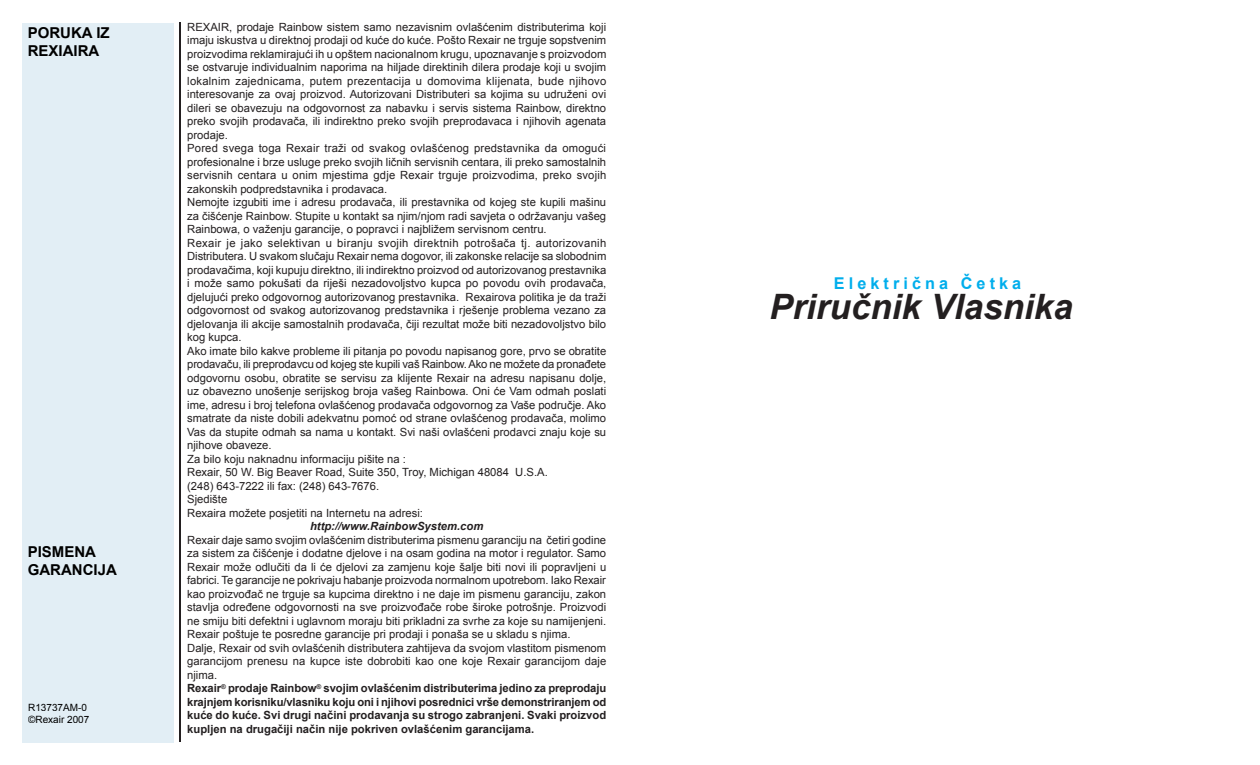
<style>
.page{position:relative;width:1260px;height:765px;background:#fff}
.page>*{position:absolute;margin:0;border:0;box-sizing:border-box;transform-origin:0 0}
.t1{font:italic 700 35px "Arial";color:#231f20}
.t2{font:700 16.25px "Arial";letter-spacing:.25em;color:#00aeec}
.t3{font:700 15px/18px "Arial";color:#000}
.t4{font:11.25px/13.5px "Arial";color:#231f20}
.t5{font:italic 700 11.25px "Arial";color:#231f20}
.t6{font:10px/12px "Arial";color:#000}
.s1{font-weight:700}
</style>
<div class="page">
<div style="left:22px;top:23px;width:152px;height:719px;background:#e2eef5"></div>
<hr style="left:179px;top:22px;width:2px;height:720px;background:#231f20">
<h3 class="t3" style="left:28px;top:25px;width:83px">PORUKA IZ<br>REXIAIRA</h3>
<h3 class="t3" style="left:28px;top:543px;width:91px">PISMENA<br>GARANCIJA</h3>
<p class="t6" style="left:28px;top:701px;width:63px">R13737AM-0 ©Rexair 2007</p>
<p class="t4" style="left:187px;top:20px;width:421px">REXAIR, prodaje Rainbow sistem samo nezavisnim ovlašćenim distributerima koji imaju iskustva u direktnoj prodaji od kuće do kuće. Pošto Rexair ne trguje sopstvenim proizvodima reklamirajući ih u opštem nacionalnom krugu, upoznavanje s proizvodom se ostvaruje individualnim naporima na hiljade direktinih dilera prodaje koji u svojim lokalnim zajednicama, putem prezentacija u domovima klijenata, bude njihovo interesovanje za ovaj proizvod. Autorizovani Distributeri sa kojima su udruženi ovi dileri se obavezuju na odgovornost za nabavku i servis sistema Rainbow, direktno preko svojih prodavača, ili indirektno preko svojih preprodavaca i njihovih agenata prodaje.<br>Pored svega toga Rexair traži od svakog ovlašćenog predstavnika da omogući profesionalne i brze usluge preko svojih ličnih servisnih centara, ili preko samostalnih servisnih centara u onim mjestima gdje Rexair trguje proizvodima, preko svojih zakonskih podpredstavnika i prodavaca.<br>Nemojte izgubiti ime i adresu prodavača, ili prestavnika od kojeg ste kupili mašinu za čišćenje Rainbow. Stupite u kontakt sa njim/njom radi savjeta o održavanju vašeg Rainbowa, o važenju garancije, o popravci i najbližem servisnom centru.<br>Rexair je jako selektivan u biranju svojih direktnih potrošača tj. autorizovanih Distributera. U svakom slučaju Rexair nema dogovor, ili zakonske relacije sa slobodnim prodavačima, koji kupuju direktno, ili indirektno proizvod od autorizovanog prestavnika i može samo pokušati da riješi nezadovoljstvo kupca po povodu ovih prodavača, djelujući preko odgovornog autorizovanog prestavnika. Rexairova politika je da traži odgovornost od svakog autorizovanog predstavnika i rješenje problema vezano za djelovanja ili akcije samostalnih prodavača, čiji rezultat može biti nezadovoljstvo bilo kog kupca.<br>Ako imate bilo kakve probleme ili pitanja po povodu napisanog gore, prvo se obratite prodavaču, ili preprodavcu od kojeg ste kupili vaš Rainbow. Ako ne možete da pronađete odgovornu osobu, obratite se servisu za klijente Rexair na adresu napisanu dolje, uz obavezno unošenje serijskog broja vašeg Rainbowa. Oni će Vam odmah poslati ime, adresu i broj telefona ovlašćenog prodavača odgovornog za Vaše područje. Ako smatrate da niste dobili adekvatnu pomoć od strane ovlašćenog prodavača, molimo Vas da stupite odmah sa nama u kontakt. Svi naši ovlašćeni prodavci znaju koje su njihove obaveze.<br>Za bilo koju naknadnu informaciju pišite na :<br>Rexair, 50 W. Big Beaver Road, Suite 350, Troy, Michigan 48084 U.S.A.<br>(248) 643-7222 ili fax: (248) 643-7676.<br>Sjedište<br>Rexaira možete posjetiti na Internetu na adresi:</p>
<p class="t5" style="left:310px;top:519px;width:175px">http://www.RainbowSystem.com</p>
<p class="t4" style="left:187px;top:533px;width:421px">Rexair daje samo svojim ovlašćenim distributerima pismenu garanciju na četiri godine za sistem za čišćenje i dodatne djelove i na osam godina na motor i regulator. Samo Rexair može odlučiti da li će djelovi za zamjenu koje šalje biti novi ili popravljeni u fabrici. Te garancije ne pokrivaju habanje proizvoda normalnom upotrebom. Iako Rexair kao proizvođač ne trguje sa kupcima direktno i ne daje im pismenu garanciju, zakon stavlja određene odgovornosti na sve proizvođače robe široke potrošnje. Proizvodi ne smiju biti defektni i uglavnom moraju biti prikladni za svrhe za koje su namijenjeni.<br>Rexair poštuje te posredne garancije pri prodaji i ponaša se u skladu s njima.<br>Dalje, Rexair od svih ovlašćenih distributera zahtijeva da svojom vlastitom pismenom garancijom prenesu na kupce iste dobrobiti kao one koje Rexair garancijom daje njima.<br><span class="s1">Rexair</span><sup>®</sup> <span class="s1">prodaje Rainbow</span><sup>®</sup> <span class="s1">svojim ovlašćenim distributerima jedino za preprodaju krajnjem korisniku/vlasniku koju oni i njihovi posrednici vrše demonstriranjem od kuće do kuće. Svi drugi načini prodavanja su strogo zabranjeni. Svaki proizvod kupljen na drugačiji način nije pokriven ovlašćenim garancijama.</span></p>
<h2 class="t2" style="left:834px;top:272px;width:189px">Električna Četka</h2>
<h1 class="t1" style="left:769px;top:284px;width:305px">Priručnik Vlasnika</h1>
</div>
